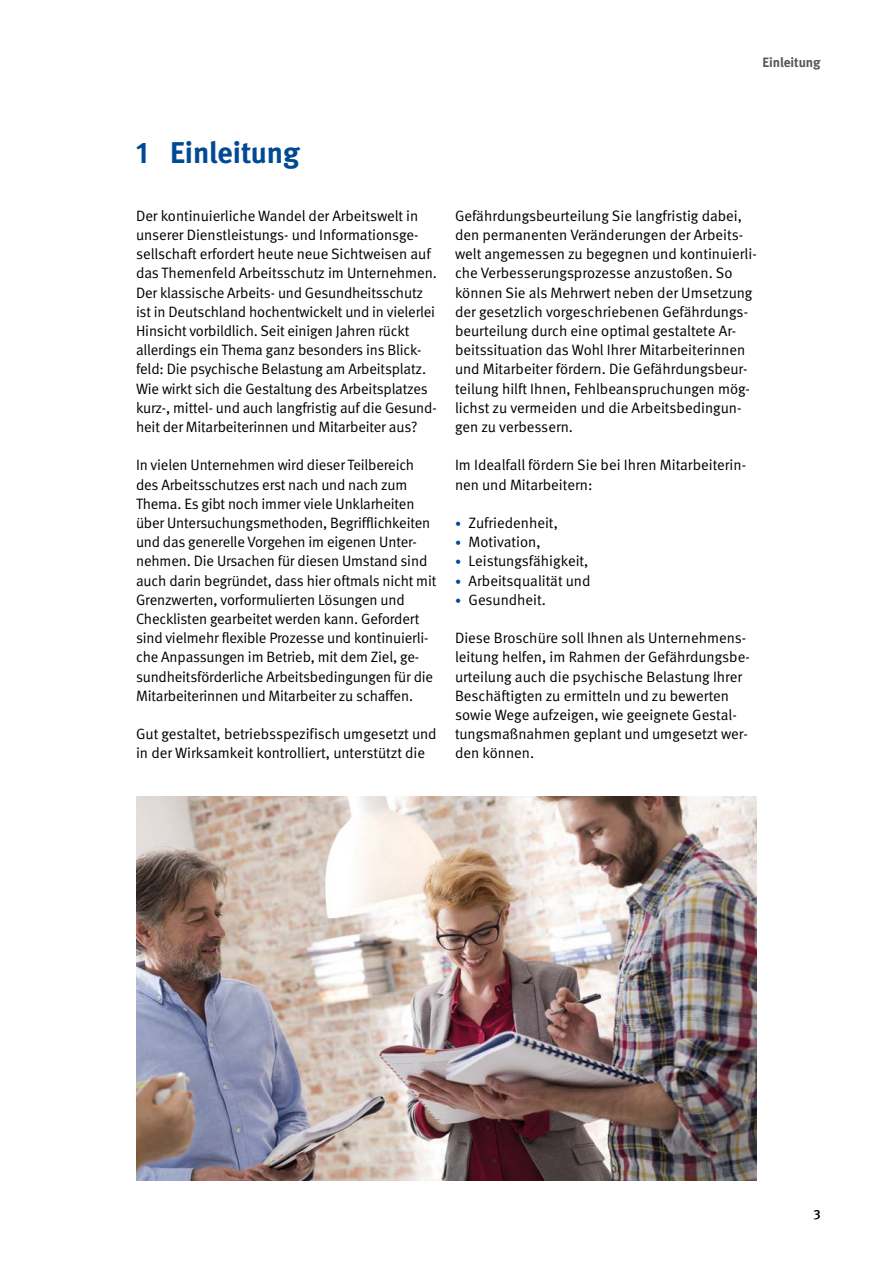
<style>
.page{position:relative;width:893px;height:1263px;background:#fff}
.page>*{position:absolute;margin:0;border:0;box-sizing:border-box;transform-origin:0 0}
._01_Überschriften_D_-_Überschrift_schwarz{font:700 30px "DGUV Meta";color:#004994}
._02_Fließtext_Fließtext{font:15px/19.2px "DGUV Meta";letter-spacing:-.01em;color:#000}
.t1{font:700 13.5px "DGUV Meta";color:#575756}
.t2{font:500 13.5px "DGUV Meta";color:#000}
.s1{font-size:12px;color:#004b91}
</style>
<div class="page">
<img style="left:136px;top:797px;width:621px;height:384px">
<p class="t1" style="left:762px;top:54px;width:60px">Einleitung</p>
<h1 class="_01_Überschriften_D_-_Überschrift_schwarz" style="left:136px;top:135px;width:165px">1 Einleitung</h1>
<p class="_02_Fließtext_Fließtext" style="left:136px;top:206px;width:302px">Der kontinuierliche Wandel der Arbeitswelt in unserer Dienstleistungs- und Informationsge&shy;sellschaft erfordert heute neue Sichtweisen auf das Themenfeld Arbeitsschutz im Unternehmen.<br>Der klassische Arbeits- und Gesundheitsschutz ist in Deutschland hochentwickelt und in vielerlei Hinsicht vorbildlich. Seit einigen Jahren rückt allerdings ein Thema ganz besonders ins Blick&shy;feld: Die psychische Belastung am Arbeitsplatz.<br>Wie wirkt sich die Gestaltung des Arbeitsplatzes kurz-, mittel- und auch langfristig auf die Gesund&shy;heit der Mitarbeiterinnen und Mitarbeiter aus?</p>
<p class="_02_Fließtext_Fließtext" style="left:136px;top:456px;width:302px">In vielen Unternehmen wird dieser Teilbereich des Arbeitsschutzes erst nach und nach zum Thema. Es gibt noch immer viele Unklarheiten über Untersuchungsmethoden, Begrifflichkeiten und das generelle Vorgehen im eigenen Unter&shy;nehmen. Die Ursachen für diesen Umstand sind auch darin begründet, dass hier oftmals nicht mit Grenzwerten, vorformulierten Lösungen und Checklisten gearbeitet werden kann. Gefordert sind vielmehr flexible Prozesse und kontinuierli&shy;che Anpassungen im Betrieb, mit dem Ziel, ge&shy;sundheitsförderliche Arbeitsbedingungen für die Mitarbeiterinnen und Mitarbeiter zu schaffen.</p>
<p class="_02_Fließtext_Fließtext" style="left:136px;top:725px;width:302px">Gut gestaltet, betriebsspezifisch umgesetzt und in der Wirksamkeit kontrolliert, unterstützt die</p>
<p class="_02_Fließtext_Fließtext" style="left:455px;top:206px;width:303px">Gefährdungsbeurteilung Sie langfristig dabei, den permanenten Veränderungen der Arbeits&shy;welt angemessen zu begegnen und kontinuierli&shy;che Verbesserungsprozesse anzustoßen. So können Sie als Mehrwert neben der Umsetzung der gesetzlich vorgeschriebenen Gefährdungs&shy;beurteilung durch eine optimal gestaltete Ar&shy;beitssituation das Wohl Ihrer Mitarbeiterinnen und Mitarbeiter fördern. Die Gefährdungsbeur&shy;teilung hilft Ihnen, Fehlbeanspruchungen mög&shy;lichst zu vermeiden und die Arbeitsbedingun&shy;gen zu verbessern.</p>
<p class="_02_Fließtext_Fließtext" style="left:455px;top:456px;width:293px">Im Idealfall fördern Sie bei Ihren Mitarbeiterin&shy;nen und Mitarbeitern:</p>
<p class="_02_Fließtext_Fließtext" style="left:455px;top:514px;width:104px"><span class="s1">•</span> Zufriedenheit,</p>
<p class="_02_Fließtext_Fließtext" style="left:455px;top:533px;width:87px"><span class="s1">•</span> Motivation,</p>
<p class="_02_Fließtext_Fließtext" style="left:455px;top:552px;width:135px"><span class="s1">•</span> Leistungsfähigkeit,</p>
<p class="_02_Fließtext_Fließtext" style="left:455px;top:571px;width:137px"><span class="s1">•</span> Arbeitsqualität und</p>
<p class="_02_Fließtext_Fließtext" style="left:455px;top:590px;width:92px"><span class="s1">•</span> Gesundheit.</p>
<p class="_02_Fließtext_Fließtext" style="left:455px;top:629px;width:296px">Diese Broschüre soll Ihnen als Unternehmens&shy;leitung helfen, im Rahmen der Gefährdungsbe&shy;urteilung auch die psychische Belastung Ihrer Beschäftigten zu ermitteln und zu bewerten sowie Wege aufzeigen, wie geeignete Gestal&shy;tungsmaßnahmen geplant und umgesetzt wer&shy;den können.</p>
<p class="t2" style="left:813px;top:1207px;width:9px">3</p>
</div>
